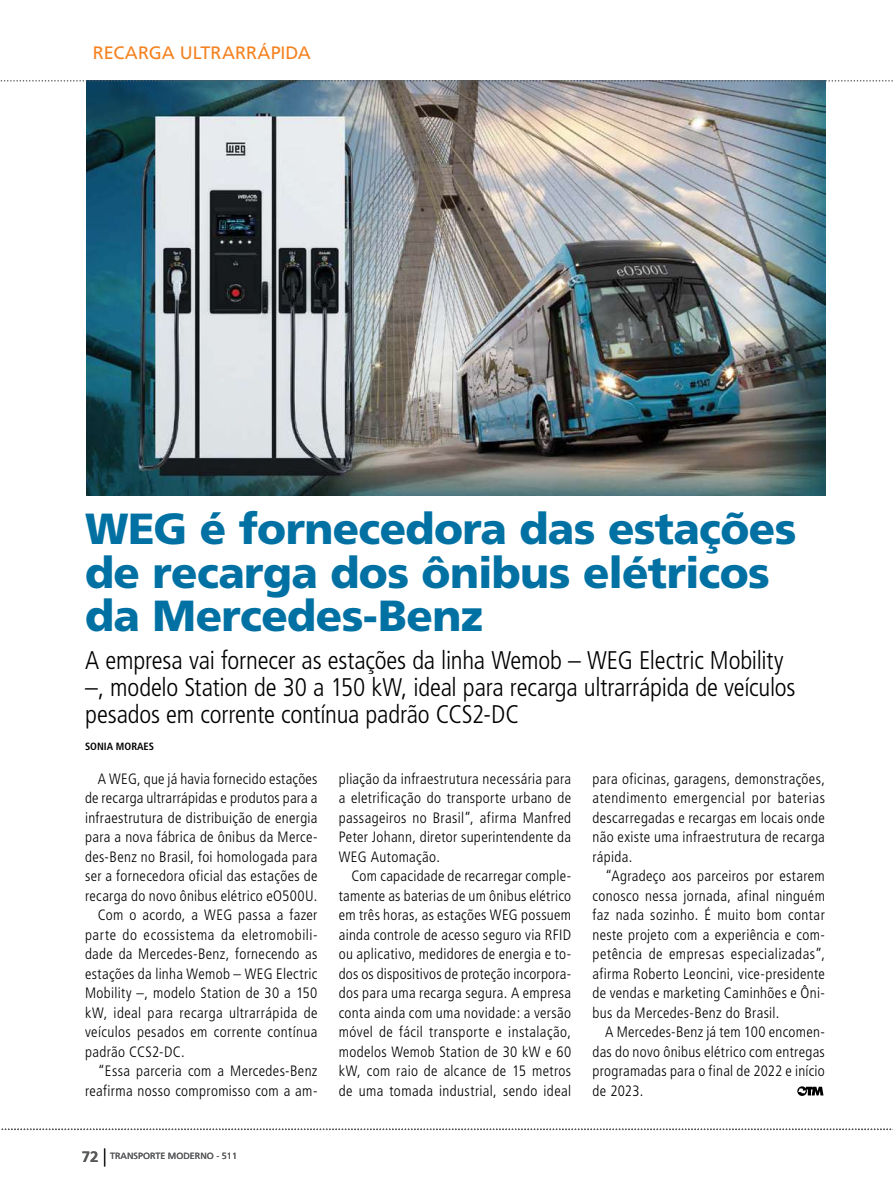
<style>
.page{position:relative;width:893px;height:1191px;background:#fff}
.page>*{position:absolute;margin:0;border:0;box-sizing:border-box;transform-origin:0 0}
.t1{font:900 43.5px/43.5px "Frutiger";letter-spacing:-.015em;color:#0071a2}
.t2{font:300 condensed 25.5px/27px "Frutiger";letter-spacing:-.01em;color:#000}
.t3{font:18px "Frutiger";color:#f58220}
.t4{font:300 condensed 15px/19.5px "Frutiger";letter-spacing:.02em;color:#000;text-align:justify}
.t5{font:300 condensed 15px "Frutiger";letter-spacing:.04em;color:#000}
.t6{font:700 condensed 10.5px "Frutiger";color:#000}
.t7{font:9px "Frutiger";color:#58595b}
.s1{font-weight:700;font-size:15px}
.s2{font-weight:300;font-stretch:condensed;font-size:18px;color:#000}
</style>
<div class="page">
<svg style="left:1px;top:1128px;width:892px;height:2px"></svg>
<img style="left:86px;top:82px;width:739px;height:414px">
<svg style="left:797px;top:1086px;width:26px;height:10px"></svg>
<svg style="left:0;top:80px;width:893px;height:2px;background:#73828d"></svg>
<p class="t3" style="left:93px;top:42px;width:219px">REcARGA ULTRARRÁPIDA</p>
<h1 class="t1" style="left:85px;top:507px;width:713px">WEG é fornecedora das estações de recarga dos ônibus elétricos da Mercedes-Benz</h1>
<h2 class="t2" style="left:85px;top:647px;width:712px">A empresa vai fornecer as estações da linha Wemob – WEG Electric Mobility –, modelo Station de 30 a 150 kW, ideal para recarga ultrarrápida de veículos pesados em corrente contínua padrão CCS2-DC</h2>
<p class="t6" style="left:85px;top:739px;width:71px">SONIA MORAES</p>
<p class="t4" style="left:98px;top:769px;width:221px">A WEG, que já havia fornecido estações</p>
<p class="t4" style="left:85px;top:788px;width:234px">de recarga ultrarrápidas e produtos para a</p>
<p class="t4" style="left:85px;top:808px;width:234px">infraestrutura de distribuição de energia</p>
<p class="t4" style="left:85px;top:827px;width:234px">para a nova fábrica de ônibus da Merce-</p>
<p class="t4" style="left:85px;top:847px;width:234px">des-Benz no Brasil, foi homologada para</p>
<p class="t4" style="left:85px;top:866px;width:234px">ser a fornecedora oficial das estações de</p>
<p class="t4" style="left:85px;top:886px;width:234px">recarga do novo ônibus elétrico eO500U.</p>
<p class="t4" style="left:98px;top:905px;width:221px">Com o acordo, a WEG passa a fazer</p>
<p class="t5" style="left:85px;top:926px;width:234px">parte do ecossistema da eletromobili-</p>
<p class="t4" style="left:85px;top:944px;width:234px">dade da Mercedes-Benz, fornecendo as</p>
<p class="t4" style="left:85px;top:964px;width:234px">estações da linha Wemob – WEG Electric</p>
<p class="t4" style="left:85px;top:983px;width:234px">Mobility –, modelo Station de 30 a 150</p>
<p class="t4" style="left:85px;top:1003px;width:234px">kW, ideal para recarga ultrarrápida de</p>
<p class="t4" style="left:85px;top:1022px;width:234px">veículos pesados em corrente contínua</p>
<p class="t4" style="left:85px;top:1042px;width:101px">padrão CCS2-DC.</p>
<p class="t4" style="left:98px;top:1061px;width:221px">“Essa parceria com a Mercedes-Benz</p>
<p class="t4" style="left:85px;top:1081px;width:234px">reafirma nosso compromisso com a am-</p>
<p class="t7" style="left:82px;top:1150px;width:157px"><span class="s1">72</span> <span class="s2">|</span> TRANSPORTE MODERNO - 511</p>
<p class="t4" style="left:339px;top:769px;width:234px">pliação da infraestrutura necessária para a eletrificação do transporte urbano de passageiros no Brasil”, afirma Manfred Peter Johann, diretor superintendente da WEG Automação.</p>
<p class="t4" style="left:339px;top:866px;width:234px;text-indent:13px">Com capacidade de recarregar comple&shy;tamente as baterias de um ônibus elétrico em três horas, as estações WEG possuem ainda controle de acesso seguro via RFID ou aplicativo, medidores de energia e to&shy;dos os dispositivos de proteção incorpora&shy;dos para uma recarga segura. A empresa conta ainda com uma novidade: a versão móvel de fácil transporte e instalação, modelos Wemob Station de 30 kW e 60 kW, com raio de alcance de 15 metros de uma tomada industrial, sendo ideal</p>
<p class="t4" style="left:592px;top:769px;width:234px">para oficinas, garagens, demonstrações, atendimento emergencial por baterias descarregadas e recargas em locais onde não existe uma infraestrutura de recarga rápida.</p>
<p class="t4" style="left:592px;top:866px;width:234px;text-indent:13px">“Agradeço aos parceiros por estarem conosco nessa jornada, afinal ninguém faz nada sozinho. É muito bom contar neste projeto com a experiência e com&shy;petência de empresas especializadas”, afirma Roberto Leoncini, vice-presidente de vendas e marketing Caminhões e Ôni&shy;bus da Mercedes-Benz do Brasil.</p>
<p class="t4" style="left:592px;top:1022px;width:234px;text-indent:13px">A Mercedes-Benz já tem 100 encomen&shy;das do novo ônibus elétrico com entregas programadas para o final de 2022 e início de 2023.</p>
</div>
